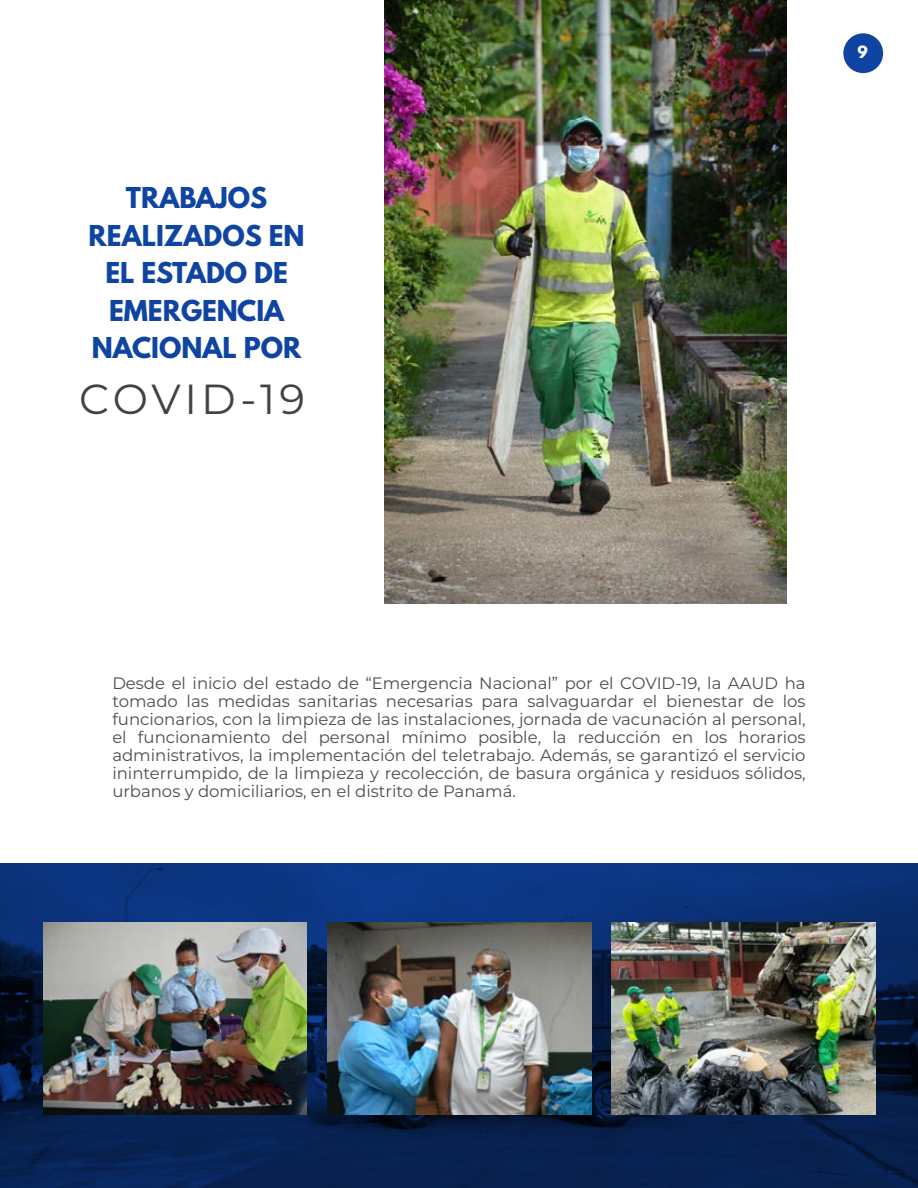
<style>
.page{position:relative;width:918px;height:1188px;background:#fff}
.page>*{position:absolute;margin:0;border:0;box-sizing:border-box;transform-origin:0 0}
.t1{font:42px "Montserrat";letter-spacing:.085em;color:#424242}
.t2{font:700 25.5px/37.5px "League Spartan";color:#0f44a3;text-align:center}
.t3{font:16.5px/18px "Montserrat";color:#4c4c4c;text-align:justify}
.t4{font:700 15px "League Spartan";color:#fff}
</style>
<div class="page">
<div style="left:843px;top:33px;width:40px;height:40px;background:#0f44a3;border-radius:50%"></div>
<img style="left:384px;top:0;width:403px;height:603px">
<svg style="left:0;top:863px;width:918px;height:325px;background:#09285f"></svg>
<img style="left:43px;top:923px;width:264px;height:191px">
<img style="left:327px;top:923px;width:264px;height:191px">
<img style="left:612px;top:923px;width:263px;height:191px">
<h2 class="t2" style="left:89px;top:179px;width:218px">TRABAJOS<br>REALIZADOS EN<br>EL ESTADO DE<br>EMERGENCIA<br>NACIONAL POR</h2>
<h1 class="t1" style="left:79px;top:370px;width:227px">COVID-19</h1>
<p class="t4" style="left:857px;top:40px;width:12px">9</p>
<p class="t3" style="left:112px;top:673px;width:695px">Desde el inicio del estado de “Emergencia Nacional” por el COVID-19, la AAUD ha tomado las medidas sanitarias necesarias para salvaguardar el bienestar de los funcionarios, con la limpieza de las instalaciones, jornada de vacunación al personal, el funcionamiento del personal mínimo posible, la reducción en los horarios administrativos, la implementación del teletrabajo. Además, se garantizó el servicio ininterrumpido, de la limpieza y recolección, de basura orgánica y residuos sólidos, urbanos y domiciliarios, en el distrito de Panamá.</p>
</div>
